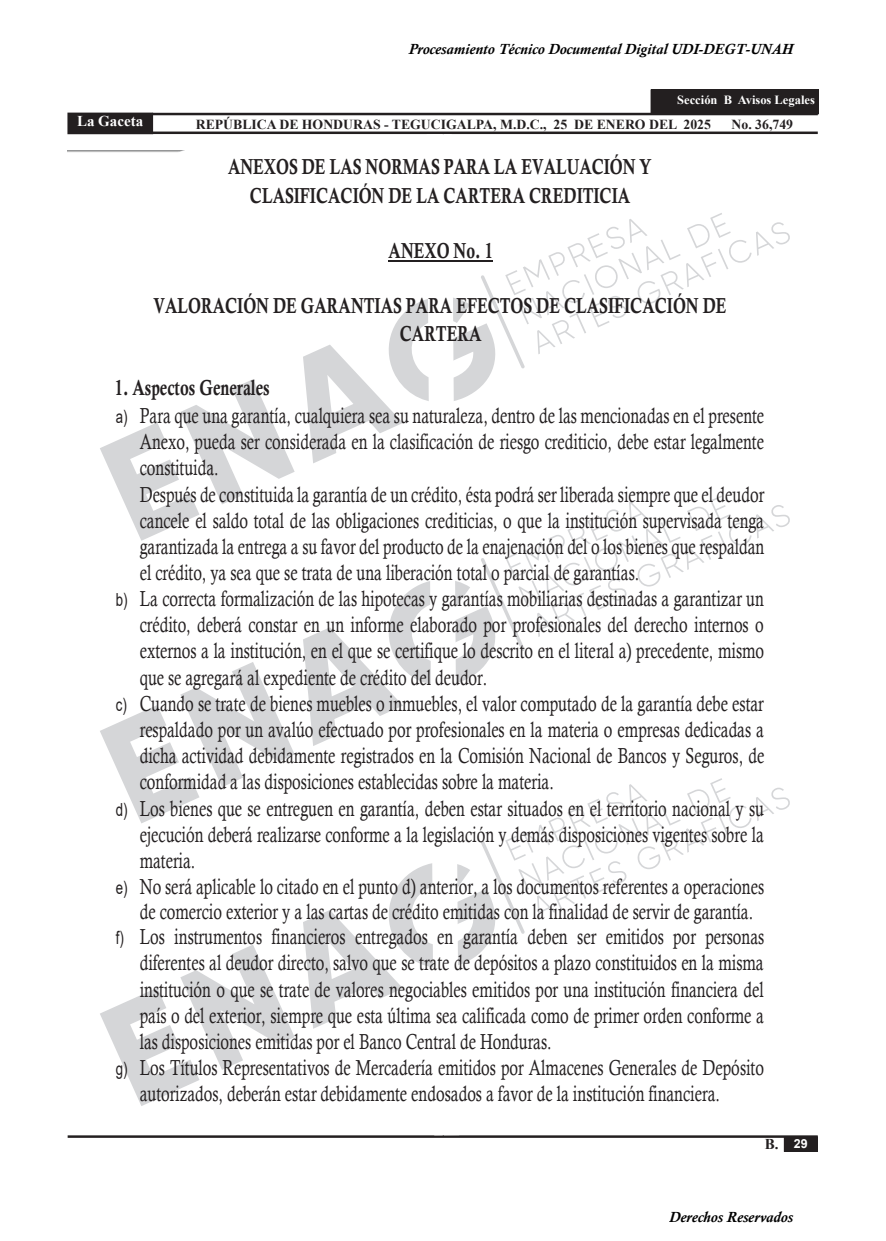
<style>
.page{position:relative;width:886px;height:1241px;background:#fff}
.page>*{position:absolute;margin:0;border:0;box-sizing:border-box;transform-origin:0 0}
.t1{font:21.62px "Calisto";color:#231f20;scale:.74 1}
.t2{font:21.62px/28.4px "Calis MT Bol";color:#231f20;text-align:center;scale:.74 1}
.t3{font:italic 700 15px "Calisto";color:#000}
.t4{font:700 15px "Times New Roman";color:#fff}
.t5{font:700 15px "Times New Roman";color:#231f20}
.t6{font:700 13.75px "Times New Roman";color:#231f20}
.t7{font:700 12.5px "Times New Roman";color:#fff}
.t8{font:700 12.5px "Arial";color:#fff}
.s1{font-family:"Arial";font-size:18px}
</style>
<div class="page">
<div style="left:784px;top:1136px;width:33px;height:15px;background:#231f20"></div>
<div style="left:68px;top:113px;width:85px;height:21px;background:#231f20"></div>
<hr style="left:153px;top:131px;width:665px;height:3px;background:#231f20">
<hr style="left:153px;top:113px;width:665px;height:2px;background:#231f20">
<hr style="left:68px;top:1135px;width:750px;height:2px;background:#231f20">
<div style="left:651px;top:90px;width:167px;height:24px;background:#231f20"></div>
<svg style="left:414px;top:112px;width:58px;height:1026px"></svg>
<img style="left:100px;top:150px;width:690px;height:973px">
<img style="left:68px;top:150px;width:156px;height:63px">
<img style="left:636px;top:150px;width:154px;height:87px">
<hr style="left:389px;top:260px;width:104px;height:1px;background:#231f20">
<p class="t3" style="left:409px;top:40px;width:386px">Procesamiento Técnico Documental Digital UDI-DEGT-UNAH</p>
<p class="t7" style="left:677px;top:91px;width:139px">Sección B Avisos Legales</p>
<p class="t6" style="left:196px;top:114px;width:517px">REPÚBLICA DE HONDURAS - TEGUCIGALPA, M.D.C., 25 DE ENERO DEL 2025</p>
<p class="t6" style="left:732px;top:114px;width:63px">No. 36,749</p>
<p class="t2" style="left:228px;top:152px;width:574px">ANEXOS DE LAS NORMAS PARA LA EVALUACIÓN Y<br>CLASIFICACIÓN DE LA CARTERA CREDITICIA</p>
<p class="t2" style="left:389px;top:237px;width:142px">ANEXO No. 1</p>
<p class="t2" style="left:154px;top:291px;width:776px;line-height:27.8px">VALORACIÓN DE GARANTIAS PARA EFECTOS DE CLASIFICACIÓN DE<br>CARTERA</p>
<p class="t2" style="left:115px;top:374px;width:211px">1. Aspectos Generales</p>
<p class="t1" style="left:116px;top:403px;width:877px"><span class="s1">a)</span> Para que una garantía, cualquiera sea su naturaleza, dentro de las mencionadas en el presente</p>
<p class="t1" style="left:140px;top:429px;width:845px">Anexo, pueda ser considerada en la clasificación de riesgo crediticio, debe estar legalmente</p>
<p class="t1" style="left:140px;top:455px;width:108px">constituida.</p>
<p class="t1" style="left:140px;top:481px;width:845px">Después de constituida la garantía de un crédito, ésta podrá ser liberada siempre que el deudor</p>
<p class="t1" style="left:140px;top:507px;width:845px">cancele el saldo total de las obligaciones crediticias, o que la institución supervisada tenga</p>
<p class="t1" style="left:140px;top:533px;width:845px">garantizada la entrega a su favor del producto de la enajenación del o los bienes que respaldan</p>
<p class="t1" style="left:140px;top:560px;width:676px">el crédito, ya sea que se trata de una liberación total o parcial de garantías.</p>
<p class="t1" style="left:116px;top:586px;width:877px"><span class="s1">b)</span> La correcta formalización de las hipotecas y garantías mobiliarias destinadas a garantizar un</p>
<p class="t1" style="left:140px;top:612px;width:845px">crédito, deberá constar en un informe elaborado por profesionales del derecho internos o</p>
<p class="t1" style="left:140px;top:638px;width:845px">externos a la institución, en el que se certifique lo descrito en el literal a) precedente, mismo</p>
<p class="t1" style="left:140px;top:664px;width:471px">que se agregará al expediente de crédito del deudor.</p>
<p class="t1" style="left:116px;top:691px;width:877px"><span class="s1">c)</span> Cuando se trate de bienes muebles o inmuebles, el valor computado de la garantía debe estar</p>
<p class="t1" style="left:140px;top:716px;width:845px">respaldado por un avalúo efectuado por profesionales en la materia o empresas dedicadas a</p>
<p class="t1" style="left:140px;top:742px;width:846px">dicha actividad debidamente registrados en la Comisión Nacional de Bancos y Seguros, de</p>
<p class="t1" style="left:140px;top:769px;width:561px">conformidad a las disposiciones establecidas sobre la materia.</p>
<p class="t1" style="left:116px;top:795px;width:877px"><span class="s1">d)</span> Los bienes que se entreguen en garantía, deben estar situados en el territorio nacional y su</p>
<p class="t1" style="left:140px;top:821px;width:845px">ejecución deberá realizarse conforme a la legislación y demás disposiciones vigentes sobre la</p>
<p class="t1" style="left:140px;top:847px;width:77px">materia.</p>
<p class="t1" style="left:116px;top:874px;width:878px"><span class="s1">e)</span> No será aplicable lo citado en el punto d) anterior, a los documentos referentes a operaciones</p>
<p class="t1" style="left:140px;top:899px;width:830px">de comercio exterior y a las cartas de crédito emitidas con la finalidad de servir de garantía.</p>
<p class="t1" style="left:116px;top:924px;width:878px"><span class="s1">f)</span> Los instrumentos financieros entregados en garantía deben ser emitidos por personas</p>
<p class="t1" style="left:140px;top:950px;width:844px">diferentes al deudor directo, salvo que se trate de depósitos a plazo constituidos en la misma</p>
<p class="t1" style="left:140px;top:976px;width:844px">institución o que se trate de valores negociables emitidos por una institución financiera del</p>
<p class="t1" style="left:140px;top:1002px;width:845px">país o del exterior, siempre que esta última sea calificada como de primer orden conforme a</p>
<p class="t1" style="left:140px;top:1028px;width:558px">las disposiciones emitidas por el Banco Central de Honduras.</p>
<p class="t1" style="left:116px;top:1055px;width:877px"><span class="s1">g)</span> Los Títulos Representativos de Mercadería emitidos por Almacenes Generales de Depósito</p>
<p class="t1" style="left:140px;top:1081px;width:786px">autorizados, deberán estar debidamente endosados a favor de la institución financiera.</p>
<p class="t4" style="left:77px;top:110px;width:68px">La Gaceta</p>
<p class="t5" style="left:765px;top:1133px;width:15px">B.</p>
<p class="t8" style="left:794px;top:1134px;width:15px">29</p>
<p class="t3" style="left:669px;top:1207px;width:125px">Derechos Reservados</p>
</div>
